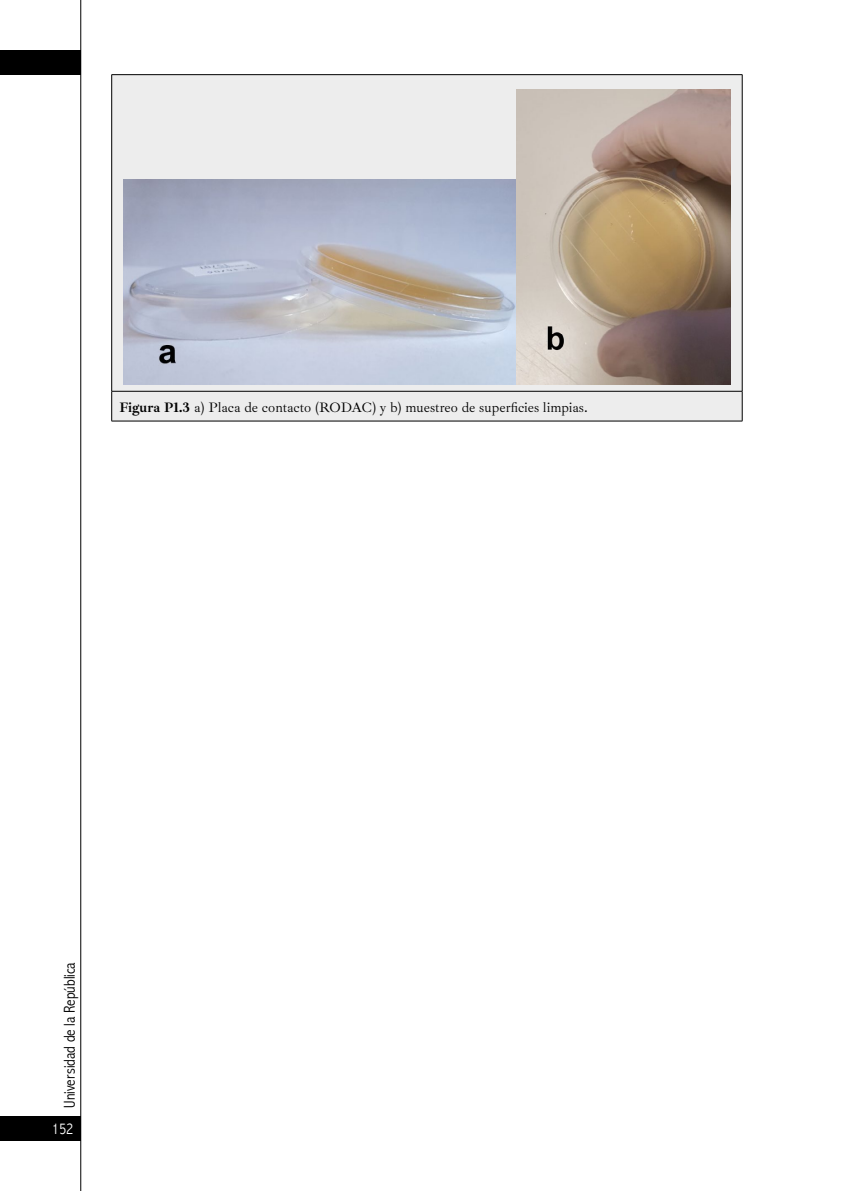
<style>
.page{position:relative;width:844px;height:1191px;background:#fff}
.page>*{position:absolute;margin:0;border:0;box-sizing:border-box;transform-origin:0 0}
.t1{font:300 condensed 15.75px "Abadi Pro";color:#000}
.t2{font:300 condensed 15.75px "Abadi Pro";color:#fff}
.t3{font:14px "Ibarra Real Nova";color:#000}
.s1{font-weight:700}
</style>
<div class="page">
<div style="left:0;top:1116px;width:81px;height:25px;background:#000"></div>
<hr style="left:80px;top:0;width:1px;height:1191px;background:#000">
<div style="left:0;top:50px;width:81px;height:25px;background:#000"></div>
<div style="left:112px;top:75px;width:629px;height:346px;background:#ededed"></div>
<hr style="left:111px;top:74px;width:631px;height:1px;background:#000">
<hr style="left:111px;top:75px;width:1px;height:316px;background:#000">
<hr style="left:741px;top:75px;width:1px;height:316px;background:#000">
<hr style="left:111px;top:391px;width:631px;height:1px;background:#000">
<hr style="left:111px;top:391px;width:1px;height:30px;background:#000">
<hr style="left:741px;top:391px;width:1px;height:30px;background:#000">
<hr style="left:111px;top:421px;width:631px;height:1px;background:#000">
<img style="left:123px;top:180px;width:393px;height:204px">
<img style="left:516px;top:90px;width:214px;height:294px">
<p class="t3" style="left:119px;top:399px;width:469px"><span class="s1">Figura P1.3</span> a) Placa de contacto (RODAC) y b) muestreo de superficies limpias.</p>
<p class="t1" style="left:61px;top:1107px;width:147px;rotate:-90deg">Universidad de la República</p>
<p class="t2" style="left:52px;top:1120px;width:23px">152</p>
</div>
